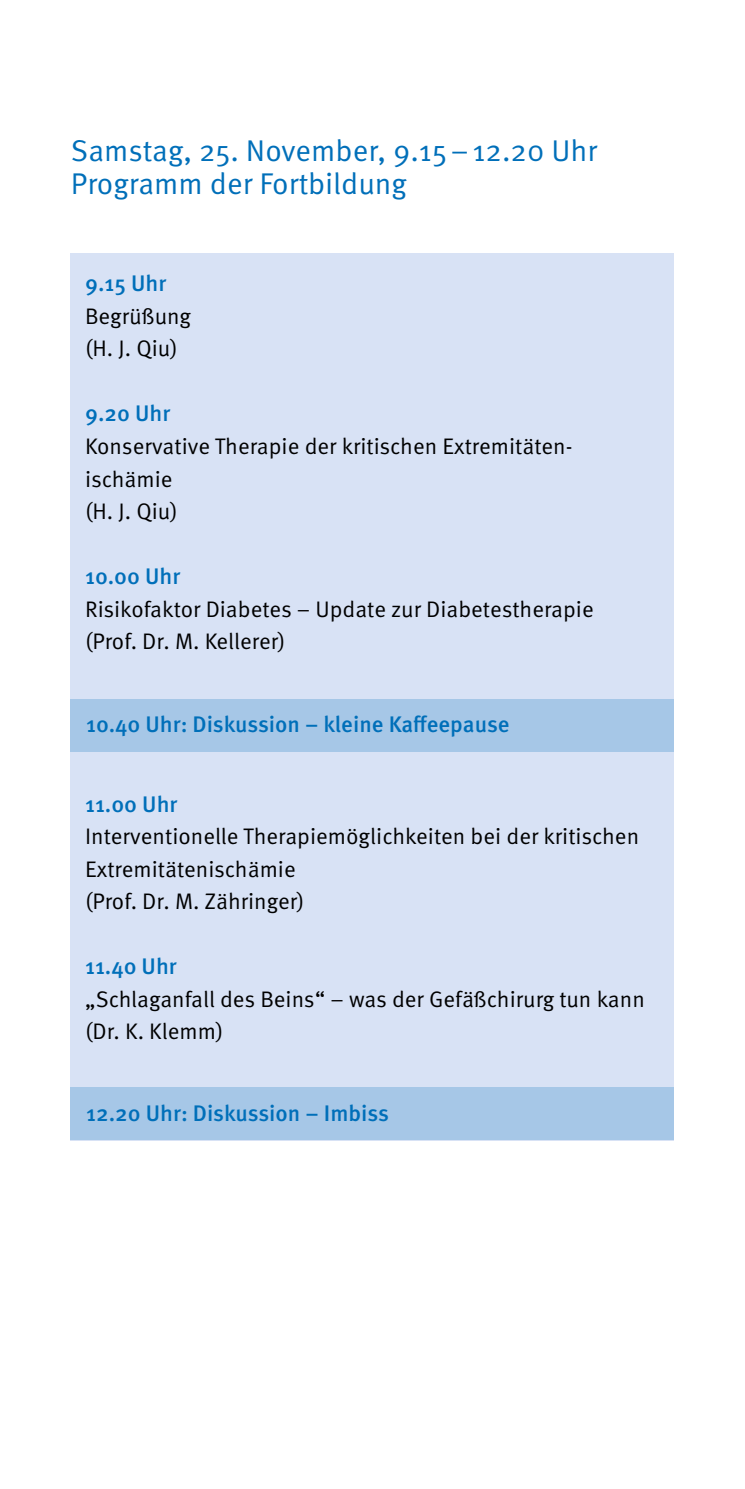
<style>
.page{position:relative;width:745px;height:1489px;background:#fff}
.page>*{position:absolute;margin:0;border:0;box-sizing:border-box;transform-origin:0 0}
.t1{font:30px/32.5px "Meta Pro";color:#006fb9}
.t2{font:22.5px/32.5px "Meta Pro";color:#000}
.t3{font:500 22.5px "Meta Pro";color:#006fb9}
</style>
<div class="page">
<hr style="left:744px;top:0;width:1px;height:454px;background:#e1e1e1">
<div style="left:71px;top:253px;width:602px;height:887px;background:#d8e2f5"></div>
<div style="left:71px;top:1087px;width:602px;height:52px;background:#a6c7e7"></div>
<div style="left:71px;top:698px;width:602px;height:53px;background:#a6c7e7"></div>
<h1 class="t1" style="left:71px;top:135px;width:527px">Samstag, 25. November, 9.15–12.20 Uhr<br>Programm der Fortbildung</h1>
<p class="t3" style="left:85px;top:270px;width:83px">9.15 Uhr</p>
<p class="t2" style="left:85px;top:300px;width:107px">Begrüßung (H. J. Qiu)</p>
<p class="t3" style="left:85px;top:400px;width:87px">9.20 Uhr</p>
<p class="t2" style="left:85px;top:430px;width:488px">Konservative Therapie der kritischen Extremitäten&shy;ischämie<br>(H. J. Qiu)</p>
<p class="t3" style="left:85px;top:562px;width:96px">10.00 Uhr</p>
<p class="t2" style="left:85px;top:592px;width:510px">Risikofaktor Diabetes – Update zur Diabetestherapie (Prof. Dr. M. Kellerer)</p>
<p class="t3" style="left:86px;top:710px;width:425px">10.40 Uhr: Diskussion – kleine Kaffeepause</p>
<p class="t3" style="left:85px;top:789px;width:94px">11.00 Uhr</p>
<p class="t2" style="left:85px;top:820px;width:555px">Interventionelle Therapiemöglichkeiten bei der kritischen<br>Extremitätenischämie<br>(Prof. Dr. M. Zähringer)</p>
<p class="t3" style="left:85px;top:952px;width:93px">11.40 Uhr</p>
<p class="t2" style="left:85px;top:982px;width:561px">„Schlaganfall des Beins“ – was der Gefäßchirurg tun kann (Dr. K. Klemm)</p>
<p class="t3" style="left:86px;top:1098px;width:304px">12.20 Uhr: Diskussion – Imbiss</p>
</div>
